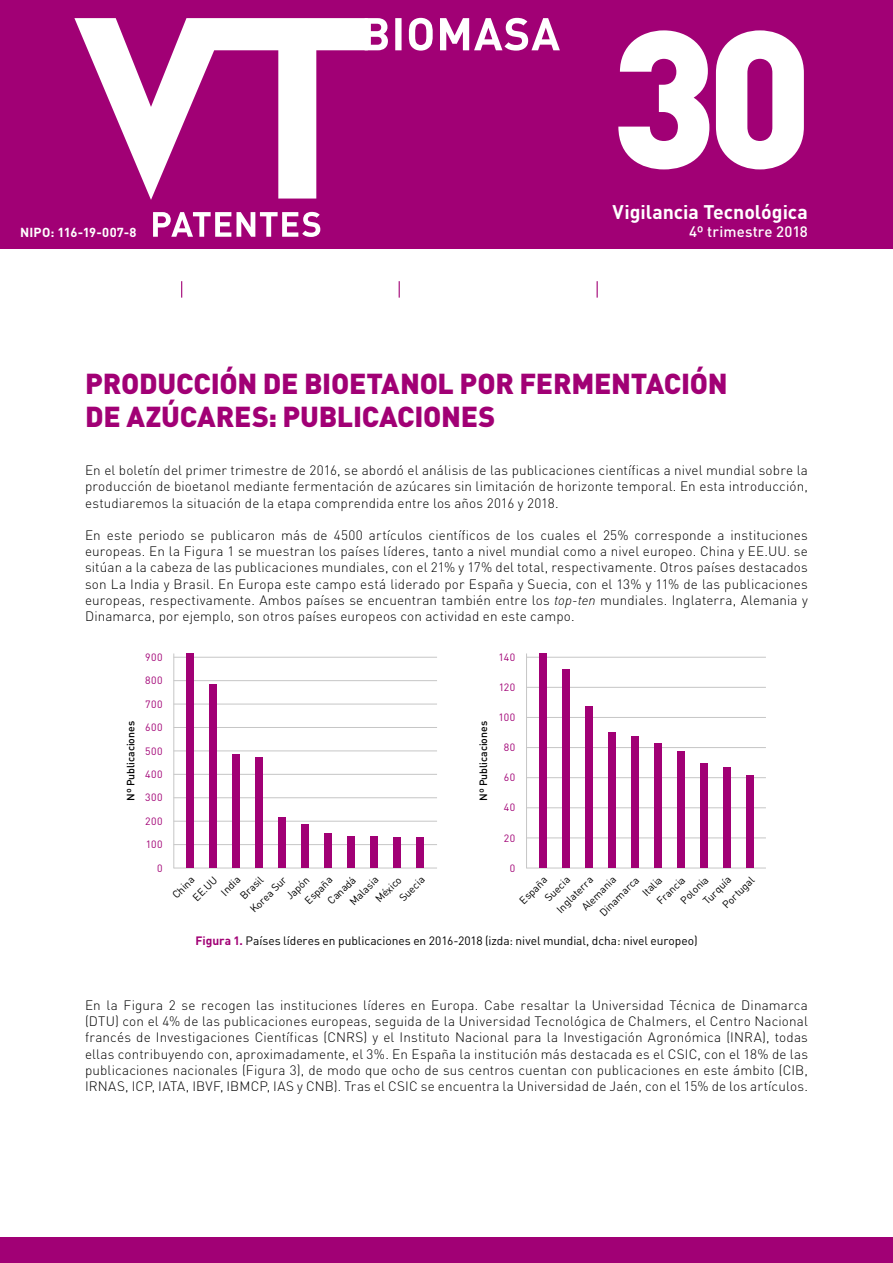
<style>
.page{position:relative;width:893px;height:1263px;background:#fff}
.page>*{position:absolute;margin:0;border:0;box-sizing:border-box;transform-origin:0 0}
.t1{font:900 192px "DIN Pro";color:#fff}
.t2{font:900 28.5px/32.4px "DIN Pro";letter-spacing:-.01em;color:#a10075}
.t3{font:700 19.5px "DIN Pro";color:#fff}
.t4{font:500 15px "DIN Pro";letter-spacing:.005em;color:#fff}
.t5{font:300 13.5px/16.2px "DIN Pro";letter-spacing:.01em;color:#000;text-align:justify}
.t6{font:700 12.9px "DIN Pro";letter-spacing:.01em;color:#fff}
.t7{font:12px "DIN Pro";letter-spacing:-.005em;color:#000}
.t8{font:10.5px/16.2px "DIN Pro";color:#000}
.t9{font:10.5px "DIN Pro";letter-spacing:.045em;color:#a10075}
.t10{font:500 10.5px "DIN Pro";color:#000}
.s1{font-style:italic}
.s2{font-weight:700;color:#a10075}
</style>
<div class="page">
<div style="left:0;top:0;width:893px;height:249px;background:#a10075"></div>
<svg style="left:153px;top:212px;width:167px;height:25px"></svg>
<svg style="left:74px;top:18px;width:291px;height:182px"></svg>
<svg style="left:365px;top:18px;width:195px;height:33px"></svg>
<div style="left:0;top:1237px;width:893px;height:26px;background:#a10075"></div>
<svg style="left:399px;top:281px;width:1px;height:17px"></svg>
<svg style="left:181px;top:281px;width:1px;height:17px"></svg>
<svg style="left:597px;top:281px;width:1px;height:17px"></svg>
<hr style="left:174px;top:868px;width:263px;height:1px;background:#c6c6c6">
<hr style="left:174px;top:653px;width:1px;height:215px;background:#c6c6c6">
<hr style="left:174px;top:844px;width:263px;height:1px;background:#c6c6c6">
<hr style="left:174px;top:821px;width:263px;height:1px;background:#c6c6c6">
<hr style="left:174px;top:797px;width:263px;height:1px;background:#c6c6c6">
<hr style="left:174px;top:774px;width:263px;height:1px;background:#c6c6c6">
<hr style="left:174px;top:751px;width:263px;height:1px;background:#c6c6c6">
<hr style="left:174px;top:704px;width:263px;height:1px;background:#c6c6c6">
<hr style="left:174px;top:727px;width:263px;height:1px;background:#c6c6c6">
<hr style="left:174px;top:680px;width:263px;height:1px;background:#c6c6c6">
<hr style="left:174px;top:657px;width:263px;height:1px;background:#c6c6c6">
<div style="left:187px;top:653px;width:7px;height:215px;background:#a10075"></div>
<div style="left:256px;top:758px;width:7px;height:110px;background:#a10075"></div>
<div style="left:325px;top:833px;width:7px;height:35px;background:#a10075"></div>
<div style="left:210px;top:684px;width:7px;height:184px;background:#a10075"></div>
<div style="left:279px;top:817px;width:7px;height:51px;background:#a10075"></div>
<div style="left:348px;top:836px;width:7px;height:32px;background:#a10075"></div>
<div style="left:394px;top:838px;width:7px;height:30px;background:#a10075"></div>
<div style="left:233px;top:754px;width:7px;height:114px;background:#a10075"></div>
<div style="left:302px;top:825px;width:7px;height:43px;background:#a10075"></div>
<div style="left:371px;top:836px;width:7px;height:32px;background:#a10075"></div>
<div style="left:417px;top:838px;width:7px;height:30px;background:#a10075"></div>
<hr style="left:526px;top:868px;width:240px;height:1px;background:#c6c6c6">
<hr style="left:526px;top:653px;width:1px;height:215px;background:#c6c6c6">
<hr style="left:526px;top:838px;width:240px;height:1px;background:#c6c6c6">
<hr style="left:526px;top:807px;width:240px;height:1px;background:#c6c6c6">
<hr style="left:526px;top:777px;width:240px;height:1px;background:#c6c6c6">
<hr style="left:526px;top:747px;width:240px;height:1px;background:#c6c6c6">
<hr style="left:526px;top:717px;width:240px;height:1px;background:#c6c6c6">
<hr style="left:526px;top:687px;width:240px;height:1px;background:#c6c6c6">
<hr style="left:526px;top:657px;width:240px;height:1px;background:#c6c6c6">
<div style="left:539px;top:653px;width:8px;height:215px;background:#a10075"></div>
<div style="left:608px;top:732px;width:7px;height:136px;background:#a10075"></div>
<div style="left:677px;top:751px;width:7px;height:117px;background:#a10075"></div>
<div style="left:562px;top:670px;width:8px;height:198px;background:#a10075"></div>
<div style="left:631px;top:737px;width:7px;height:131px;background:#a10075"></div>
<div style="left:700px;top:763px;width:7px;height:105px;background:#a10075"></div>
<div style="left:746px;top:776px;width:7px;height:92px;background:#a10075"></div>
<div style="left:585px;top:706px;width:8px;height:162px;background:#a10075"></div>
<div style="left:654px;top:744px;width:7px;height:124px;background:#a10075"></div>
<div style="left:723px;top:767px;width:7px;height:101px;background:#a10075"></div>
<h1 class="t1" style="left:610px;top:-66px;width:204px">30</h1>
<h3 class="t3" style="left:613px;top:196px;width:197px">Vigilancia Tecnológica</h3>
<p class="t6" style="left:20px;top:222px;width:118px">NIPO: 116-19-007-8</p>
<p class="t4" style="left:689px;top:219px;width:120px">4º trimestre 2018</p>
<h2 class="t2" style="left:85px;top:364px;width:644px">PRODUCCIÓN DE BIOETANOL POR FERMENTACIÓN<br>DE AZÚCARES: PUBLICACIONES</h2>
<p class="t5" style="left:85px;top:461px;width:724px">En el boletín del primer trimestre de 2016, se abordó el análisis de las publicaciones científicas a nivel mundial sobre la producción de bioetanol mediante fermentación de azúcares sin limitación de horizonte temporal. En esta introducción, estudiaremos la situación de la etapa comprendida entre los años 2016 y 2018.</p>
<p class="t5" style="left:85px;top:526px;width:724px">En este periodo se publicaron más de 4500 artículos científicos de los cuales el 25% corresponde a instituciones europeas. En la Figura 1 se muestran los países líderes, tanto a nivel mundial como a nivel europeo. China y EE.UU. se sitúan a la cabeza de las publicaciones mundiales, con el 21% y 17% del total, respectivamente. Otros países destacados son La India y Brasil. En Europa este campo está liderado por España y Suecia, con el 13% y 11% de las publicaciones europeas, respectivamente. Ambos países se encuentran también entre los <span class="s1">top-ten</span> mundiales. Inglaterra, Alemania y Dinamarca, por ejemplo, son otros países europeos con actividad en este campo.</p>
<p class="t10" style="left:122px;top:801px;width:81px;rotate:-90deg">Nº Publicaciones</p>
<p class="t9" style="left:145px;top:649px;width:19px">900</p>
<p class="t9" style="left:145px;top:672px;width:19px">800</p>
<p class="t9" style="left:145px;top:696px;width:19px">700</p>
<p class="t9" style="left:145px;top:719px;width:19px">600</p>
<p class="t9" style="left:145px;top:742px;width:19px">500</p>
<p class="t9" style="left:145px;top:766px;width:19px">400</p>
<p class="t9" style="left:145px;top:789px;width:19px">300</p>
<p class="t9" style="left:145px;top:813px;width:19px">200</p>
<p class="t9" style="left:146px;top:836px;width:18px">100</p>
<p class="t9" style="left:157px;top:859px;width:7px">0</p>
<p class="t9" style="left:498px;top:649px;width:18px">140</p>
<p class="t9" style="left:499px;top:679px;width:18px">120</p>
<p class="t10" style="left:475px;top:801px;width:81px;rotate:-90deg">Nº Publicaciones</p>
<p class="t9" style="left:498px;top:709px;width:18px">100</p>
<p class="t9" style="left:504px;top:739px;width:13px">80</p>
<p class="t9" style="left:504px;top:769px;width:13px">60</p>
<p class="t9" style="left:504px;top:799px;width:13px">40</p>
<p class="t9" style="left:504px;top:829px;width:13px">20</p>
<p class="t9" style="left:510px;top:859px;width:7px">0</p>
<p class="t8" style="left:235px;top:891px;width:29px;rotate:-45deg">Brasil</p>
<p class="t8" style="left:371px;top:894px;width:34px;rotate:-45deg">México</p>
<p class="t8" style="left:323px;top:896px;width:36px;rotate:-45deg">Canadá</p>
<p class="t8" style="left:395px;top:893px;width:32px;rotate:-45deg">Suecia</p>
<p class="t8" style="left:177px;top:881px;width:31px;text-indent:-13px;rotate:-45deg">China<br>EE.UU</p>
<p class="t8" style="left:245px;top:904px;width:48px;rotate:-45deg">Korea Sur</p>
<p class="t8" style="left:281px;top:891px;width:29px;rotate:-45deg">Japón</p>
<p class="t8" style="left:216px;top:887px;width:24px;rotate:-45deg">India</p>
<p class="t8" style="left:345px;top:897px;width:38px;rotate:-45deg">Malasia</p>
<p class="t8" style="left:300px;top:896px;width:36px;rotate:-45deg">España</p>
<p class="t8" style="left:577px;top:902px;width:45px;rotate:-45deg">Alemania</p>
<p class="t8" style="left:717px;top:900px;width:42px;rotate:-45deg">Portugal</p>
<p class="t8" style="left:529px;top:882px;width:32px;text-indent:-20px;rotate:-45deg">España<br>Suecia</p>
<p class="t8" style="left:552px;top:904px;width:48px;rotate:-45deg">Inglaterra</p>
<p class="t8" style="left:698px;top:896px;width:36px;rotate:-45deg">Turquía</p>
<p class="t8" style="left:595px;top:907px;width:52px;rotate:-45deg">Dinamarca</p>
<p class="t8" style="left:637px;top:888px;width:25px;rotate:-45deg">Italia</p>
<p class="t8" style="left:676px;top:896px;width:36px;rotate:-45deg">Polonia</p>
<p class="t8" style="left:652px;top:896px;width:37px;rotate:-45deg">Francia</p>
<p class="t7" style="left:195px;top:931px;width:504px"><span class="s2">Figura 1.</span> Países líderes en publicaciones en 2016-2018 (izda: nivel mundial, dcha: nivel europeo)</p>
<p class="t5" style="left:85px;top:996px;width:724px">En la Figura 2 se recogen las instituciones líderes en Europa. Cabe resaltar la Universidad Técnica de Dinamarca (DTU) con el 4% de las publicaciones europeas, seguida de la Universidad Tecnológica de Chalmers, el Centro Nacional francés de Investigaciones Científicas (CNRS) y el Instituto Nacional para la Investigación Agronómica (INRA), todas ellas contribuyendo con, aproximadamente, el 3%. En España la institución más destacada es el CSIC, con el 18% de las publicaciones nacionales (Figura 3), de modo que ocho de sus centros cuentan con publicaciones en este ámbito (CIB, IRNAS, ICP, IATA, IBVF, IBMCP, IAS y CNB). Tras el CSIC se encuentra la Universidad de Jaén, con el 15% de los artículos.</p>
</div>
